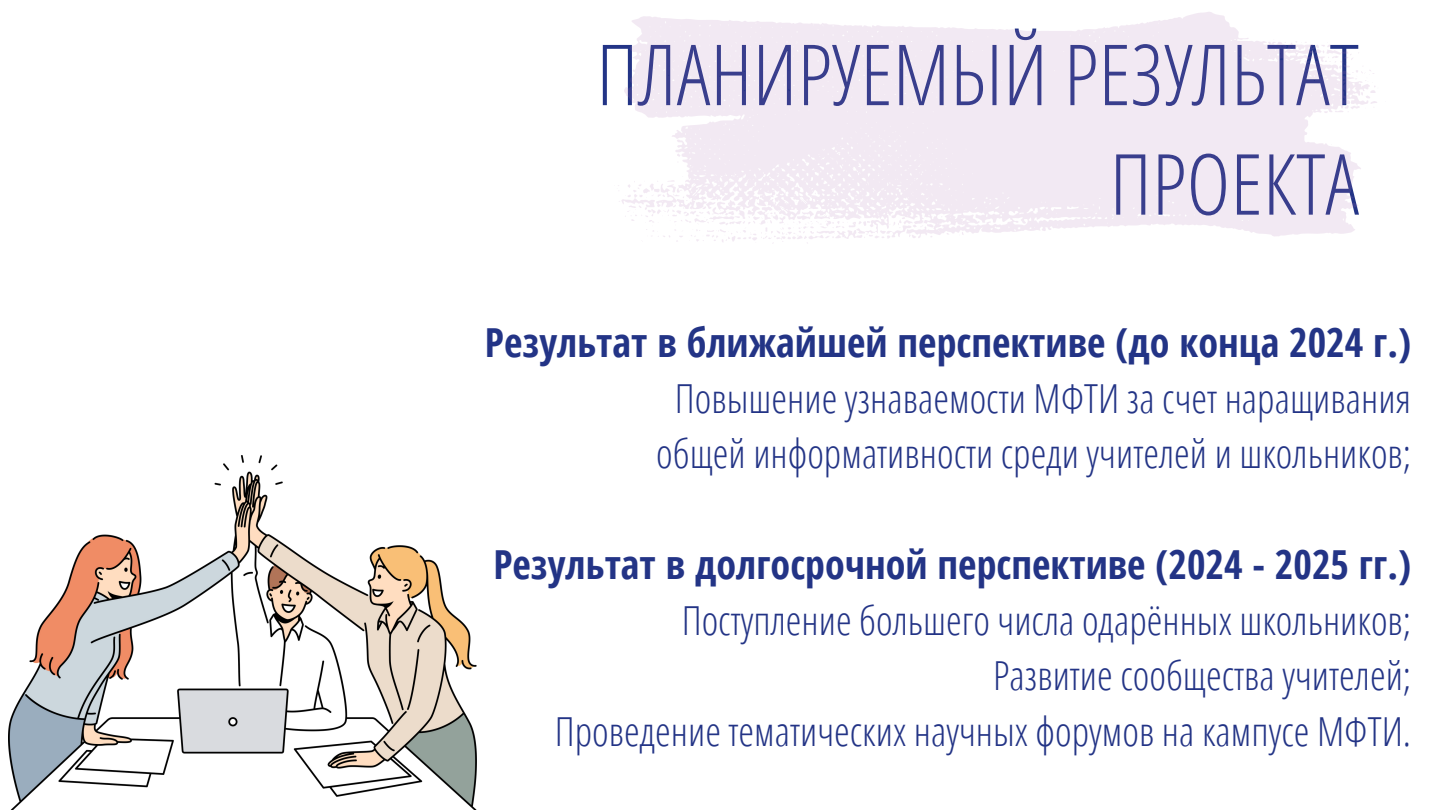
<style>
.page{position:relative;width:1440px;height:810px;background:#fff}
.page>*{position:absolute;margin:0;border:0;box-sizing:border-box;transform-origin:0 0}
.t1{font:300 84.4px/109.5px "Open Sans Condensed";color:#233486;text-align:right}
.t2{font:300 40px "Open Sans Condensed";color:#233486}
.t3{font:700 40px "Open Sans Condensed";color:#233486}
</style>
<div class="page">
<svg style="left:618px;top:12px;width:759px;height:232px;fill:#f2e9f3"></svg>
<img style="left:8px;top:456px;width:468px;height:354px">
<p class="t1" style="left:596px;top:18px;width:764px">ПЛАНИРУЕМЫЙ РЕЗУЛЬТАТ<br>ПРОЕКТА</p>
<p class="t3" style="left:485px;top:315px;width:928px">Результат в ближайшей перспективе (до конца 2024 г.)</p>
<p class="t2" style="left:675px;top:370px;width:738px">Повышение узнаваемости МФТИ за счет наращивания</p>
<p class="t2" style="left:656px;top:426px;width:756px">общей информативности среди учителей и школьников;</p>
<p class="t3" style="left:493px;top:537px;width:919px">Результат в долгосрочной перспективе (2024 - 2025 гг.)</p>
<p class="t2" style="left:682px;top:592px;width:731px">Поступление большего числа одарённых школьников;</p>
<p class="t2" style="left:993px;top:648px;width:420px">Развитие сообщества учителей;</p>
<p class="t2" style="left:555px;top:703px;width:858px">Проведение тематических научных форумов на кампусе МФТИ.</p>
</div>
